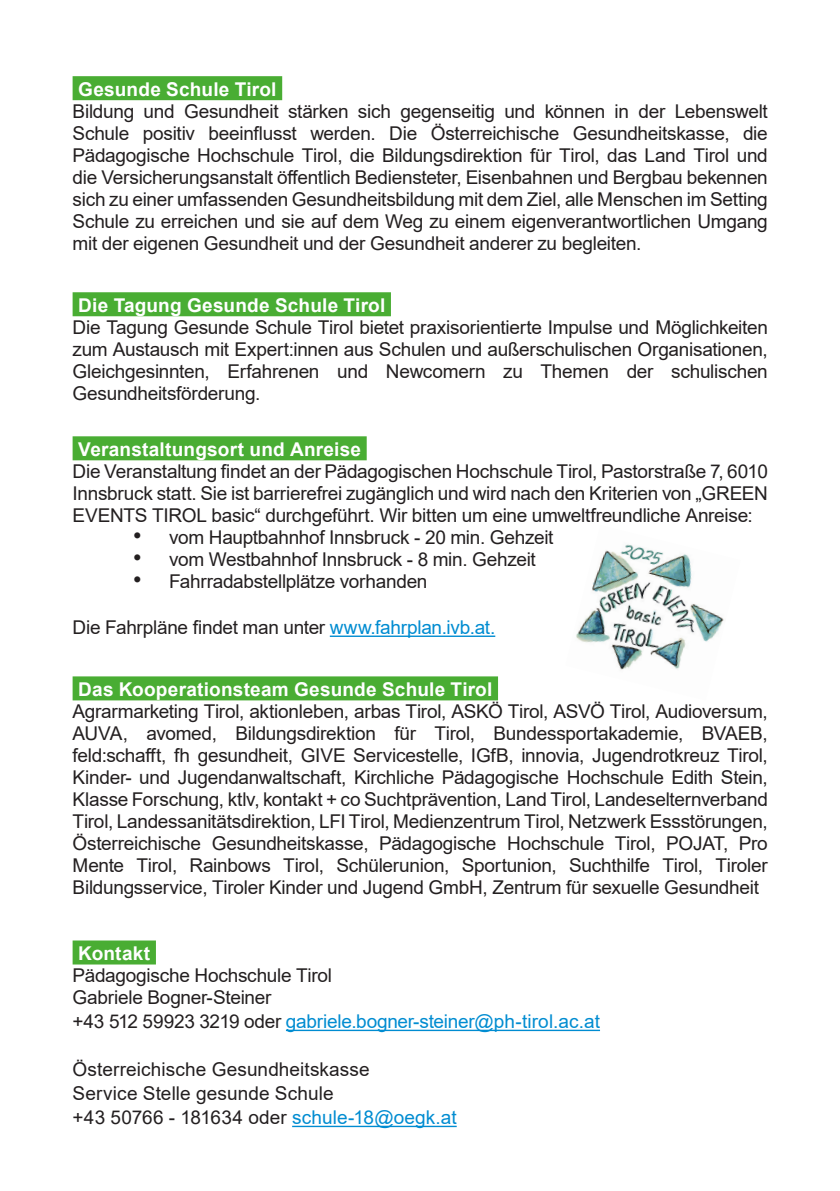
<style>
.page{position:relative;width:840px;height:1191px;background:#fff}
.page>*{position:absolute;margin:0;border:0;box-sizing:border-box;transform-origin:0 0}
.t1{font:19px/22px "Arial";letter-spacing:-.015em;color:#231f20;text-align:justify}
.highlight_negativ_Grün{font:700 19px "Arial";letter-spacing:.01em;color:#fff}
.t2{font:19px "Arial";letter-spacing:.005em;color:#231f20}
.t3{font:19px "Arial";letter-spacing:-.015em;color:#008cd1}
.s1{font-size:24px}
.s2{color:#008cd1}
.s3{color:#231f20}
</style>
<div class="page">
<div style="left:73px;top:76px;width:209px;height:24px;background:#49ad33"></div>
<div style="left:73px;top:292px;width:318px;height:24px;background:#49ad33"></div>
<div style="left:73px;top:436px;width:293px;height:24px;background:#49ad33"></div>
<hr style="left:329px;top:635px;width:166px;height:2px;background:#008cd1">
<div style="left:73px;top:676px;width:424px;height:24px;background:#49ad33"></div>
<div style="left:73px;top:940px;width:83px;height:24px;background:#49ad33"></div>
<hr style="left:286px;top:1029px;width:313px;height:2px;background:#008cd1">
<hr style="left:292px;top:1125px;width:164px;height:2px;background:#008cd1">
<img style="left:576px;top:544px;width:148px;height:126px">
<p class="highlight_negativ_Grün" style="left:78px;top:76px;width:200px">Gesunde Schule Tirol</p>
<p class="t1" style="left:73px;top:100px;width:696px">Bildung und Gesundheit stärken sich gegenseitig und können in der Lebenswelt Schule positiv beeinflusst werden. Die Österreichische Gesundheitskasse, die Pädagogische Hochschule Tirol, die Bildungsdirektion für Tirol, das Land Tirol und die Versicherungsanstalt öffentlich Bediensteter, Eisenbahnen und Bergbau bekennen sich zu einer umfassenden Gesundheitsbildung mit dem Ziel, alle Menschen im Setting Schule zu erreichen und sie auf dem Weg zu einem eigenverantwortlichen Umgang mit der eigenen Gesundheit und der Gesundheit anderer zu begleiten.</p>
<p class="highlight_negativ_Grün" style="left:78px;top:292px;width:308px">Die Tagung Gesunde Schule Tirol</p>
<p class="t1" style="left:73px;top:316px;width:696px">Die Tagung Gesunde Schule Tirol bietet praxisorientierte Impulse und Möglichkeiten zum Austausch mit Expert:innen aus Schulen und außerschulischen Organisationen, Gleichgesinnten, Erfahrenen und Newcomern zu Themen der schulischen Gesundheitsförderung.</p>
<p class="highlight_negativ_Grün" style="left:78px;top:436px;width:284px">Veranstaltungsort und Anreise</p>
<p class="t1" style="left:73px;top:460px;width:696px">Die Veranstaltung findet an der Pädagogischen Hochschule Tirol, Pastorstraße 7, 6010<br>Innsbruck statt. Sie ist barrierefrei zugänglich und wird nach den Kriterien von „GREEN EVENTS TIROL basic“ durchgeführt. Wir bitten um eine umweltfreundliche Anreise:</p>
<p class="t1" style="left:133px;top:526px;width:422px"><span class="s1">•</span> vom Hauptbahnhof Innsbruck - 20 min. Gehzeit</p>
<p class="t1" style="left:133px;top:548px;width:404px"><span class="s1">•</span> vom Westbahnhof Innsbruck - 8 min. Gehzeit</p>
<p class="t1" style="left:133px;top:570px;width:296px"><span class="s1">•</span> Fahrradabstellplätze vorhanden</p>
<p class="t1" style="left:73px;top:616px;width:424px">Die Fahrpläne findet man unter <span class="s2">www.fahrplan.ivb.at.</span></p>
<p class="highlight_negativ_Grün" style="left:78px;top:676px;width:415px">Das Kooperationsteam Gesunde Schule Tirol</p>
<p class="t1" style="left:73px;top:700px;width:696px">Agrarmarketing Tirol, aktionleben, arbas Tirol, ASKÖ Tirol, ASVÖ Tirol, Audioversum, AUVA, avomed, Bildungsdirektion für Tirol, Bundessportakademie, BVAEB, feld:schafft, fh gesundheit, GIVE Servicestelle, IGfB, innovia, Jugendrotkreuz Tirol, Kinder- und Jugendanwaltschaft, Kirchliche Pädagogische Hochschule Edith Stein, Klasse Forschung, ktlv, kontakt + co Suchtprävention, Land Tirol, Landeselternverband Tirol, Landessanitätsdirektion, LFI Tirol, Medienzentrum Tirol, Netzwerk Essstörungen, Österreichische Gesundheitskasse, Pädagogische Hochschule Tirol, POJAT, Pro Mente Tirol, Rainbows Tirol, Schülerunion, Sportunion, Suchthilfe Tirol, Tiroler Bildungsservice, Tiroler Kinder und Jugend GmbH, Zentrum für sexuelle Gesundheit</p>
<p class="highlight_negativ_Grün" style="left:78px;top:940px;width:73px">Kontakt</p>
<p class="t1" style="left:73px;top:964px;width:261px">Pädagogische Hochschule Tirol</p>
<p class="t1" style="left:73px;top:986px;width:200px">Gabriele Bogner-Steiner</p>
<p class="t3" style="left:73px;top:1008px;width:528px"><span class="s3">+43 512 59923 3219 oder</span> gabriele.bogner-steiner@ph-tirol.ac.at</p>
<p class="t2" style="left:73px;top:1056px;width:298px">Österreichische Gesundheitskasse</p>
<p class="t2" style="left:73px;top:1080px;width:262px">Service Stelle gesunde Schule</p>
<p class="t2" style="left:73px;top:1104px;width:385px">+43 50766 - 181634 oder <span class="s2">schule-18@oegk.at</span></p>
</div>
